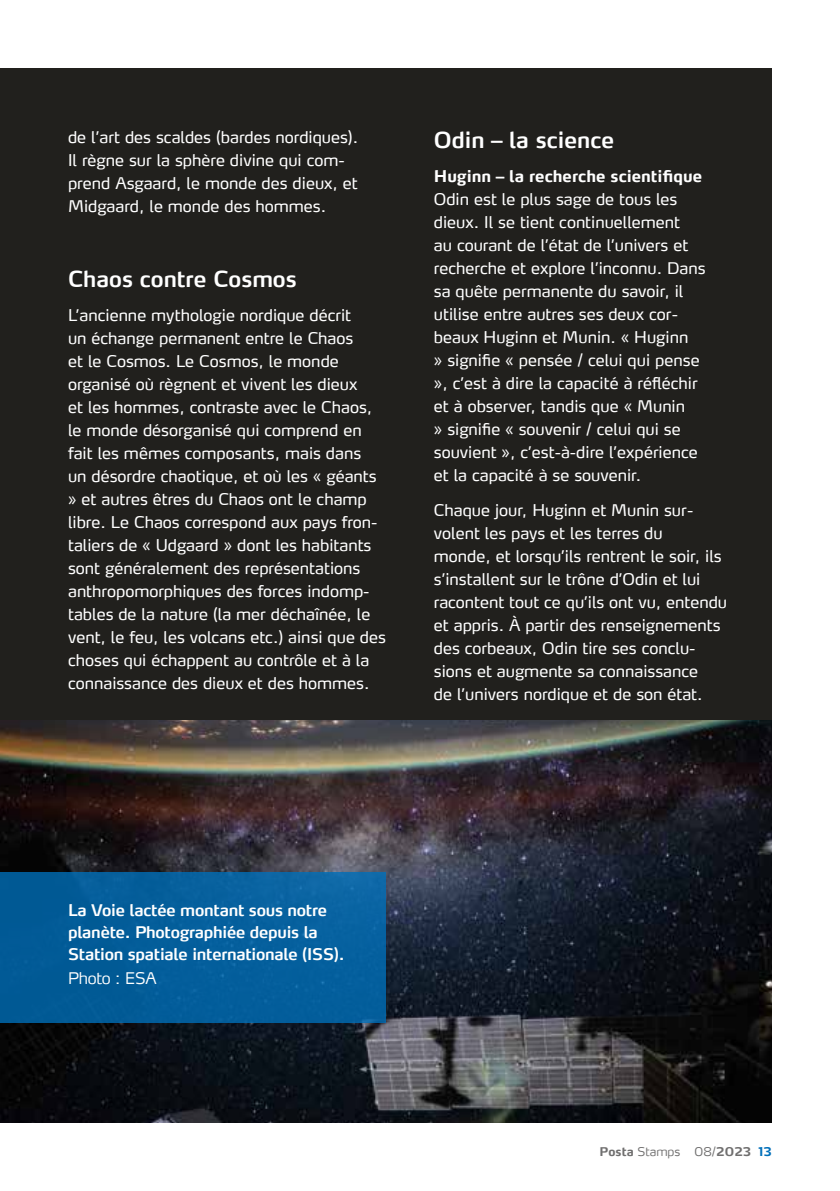
<style>
.page{position:relative;width:840px;height:1191px;background:#fff}
.page>*{position:absolute;margin:0;border:0;box-sizing:border-box;transform-origin:0 0}
.t1{font:600 22px "Max LF";color:#fff}
.t2{font:16px/23px "Max LF";color:#fff}
.t3{font:600 16px/22px "Max LF";letter-spacing:-.015em;color:#fff}
.t4{font:700 16px "Max LF";color:#fff}
.t5{font:300 16px "Max LF";letter-spacing:-.015em;color:#fff}
.t6{font:700 12px "Max LF";letter-spacing:.01em;color:#706f6f}
.s1{font-weight:300}
.s2{color:#006fb9}
</style>
<div class="page">
<div style="left:0;top:68px;width:771px;height:1055px;background:#21201d"></div>
<img style="left:0;top:720px;width:771px;height:403px">
<div style="left:0;top:872px;width:386px;height:150px;background:#035e9b"></div>
<p class="t2" style="left:68px;top:126px;width:291px">de l’art des scaldes (bardes nordiques).<br>Il règne sur la sphère divine qui com&shy;prend Asgaard, le monde des dieux, et Midgaard, le monde des hommes.</p>
<h1 class="t1" style="left:68px;top:265px;width:230px">Chaos contre Cosmos</h1>
<p class="t2" style="left:68px;top:303px;width:319px">L’ancienne mythologie nordique décrit<br>un échange permanent entre le Chaos<br>et le Cosmos. Le Cosmos, le monde organisé où règnent et vivent les dieux<br>et les hommes, contraste avec le Chaos, le monde désorganisé qui comprend en fait les mêmes composants, mais dans<br>un désordre chaotique, et où les « géants » et autres êtres du Chaos ont le champ libre. Le Chaos correspond aux pays fron&shy;taliers de « Udgaard » dont les habitants sont généralement des représentations anthropomorphiques des forces indomp&shy;tables de la nature (la mer déchaînée, le vent, le feu, les volcans etc.) ainsi que des choses qui échappent au contrôle et à la connaissance des dieux et des hommes.</p>
<h1 class="t1" style="left:433px;top:126px;width:182px">Odin – la science</h1>
<p class="t4" style="left:433px;top:166px;width:269px">Huginn – la recherche scientifique</p>
<p class="t2" style="left:433px;top:187px;width:273px">Odin est le plus sage de tous les dieux. Il se tient continuellement<br>au courant de l’état de l’univers et recherche et explore l’inconnu. Dans sa quête permanente du savoir, il utilise entre autres ses deux cor&shy;beaux Huginn et Munin. « Huginn<br>» signifie « pensée / celui qui pense », c’est à dire la capacité à réfléchir et à observer, tandis que « Munin<br>» signifie « souvenir / celui qui se souvient », c’est-à-dire l’expérience et la capacité à se souvenir.</p>
<p class="t2" style="left:433px;top:498px;width:294px">Chaque jour, Huginn et Munin sur&shy;volent les pays et les terres du<br>monde, et lorsqu’ils rentrent le soir, ils s’installent sur le trône d’Odin et lui racontent tout ce qu’ils ont vu, entendu et appris. À partir des renseignements des corbeaux, Odin tire ses conclu&shy;sions et augmente sa connaissance<br>de l’univers nordique et de son état.</p>
<p class="t3" style="left:68px;top:898px;width:278px">La Voie lactée montant sous notre planète. Photographiée depuis la<br>Station spatiale internationale (ISS).</p>
<p class="t5" style="left:68px;top:968px;width:90px">Photo : ESA</p>
<p class="t6" style="left:599px;top:1144px;width:174px">Posta <span class="s1">Stamps 08/</span>2023 <span class="s2">13</span></p>
</div>
